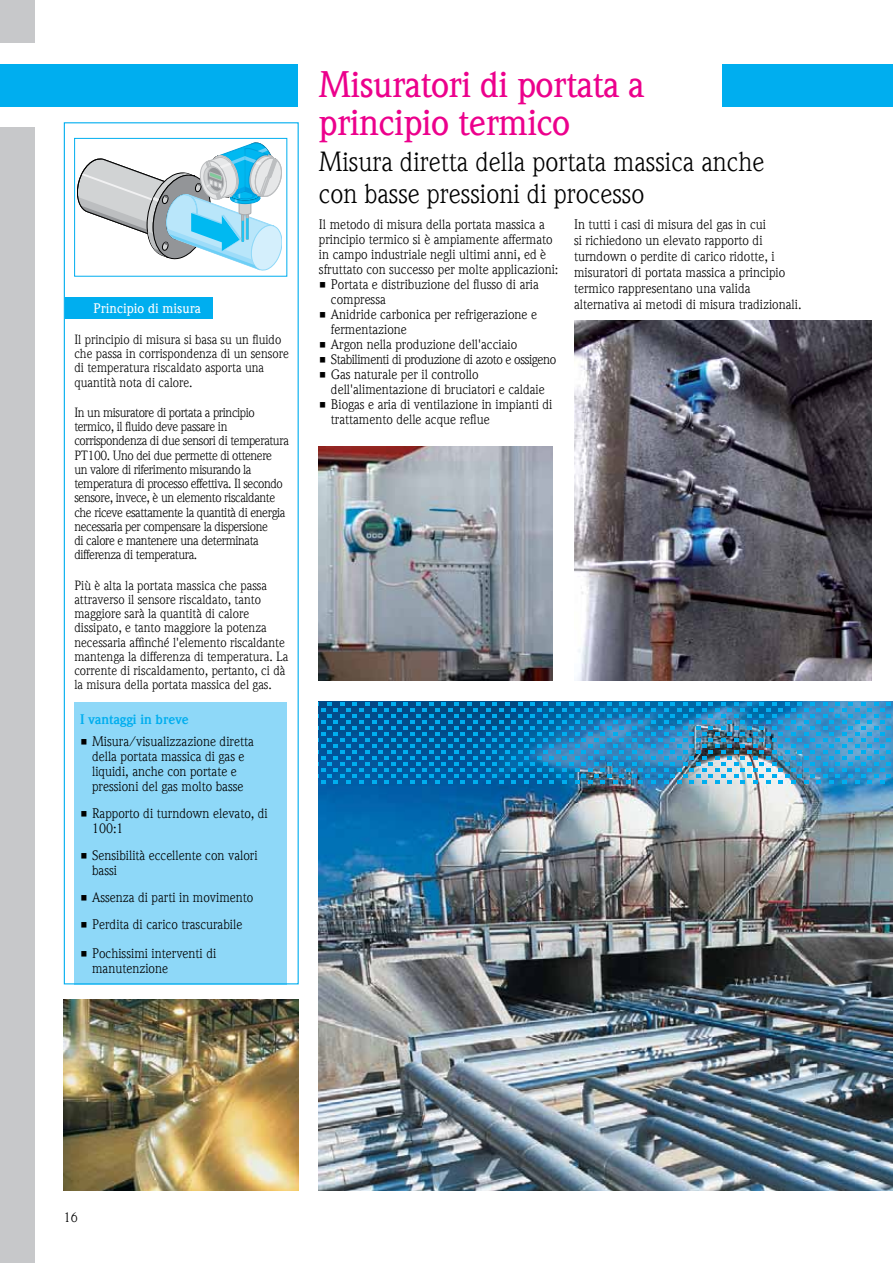
<style>
.page{position:relative;width:893px;height:1263px;background:#fff}
.page>*{position:absolute;margin:0;border:0;box-sizing:border-box;transform-origin:0 0}
.t1{font:500 36px/37.5px "E+H Weidemann Com";letter-spacing:-.015em;color:#ec008c}
.t2{font:27px/32px "E+H Weidemann Com";color:#000}
.t3{font:13.5px/15px "E+H Weidemann Com";color:#000}
.t4{font:13.5px "E+H Weidemann Com";letter-spacing:-.03em;color:#000}
.t5{font:500 13.5px "E+H Weidemann Com";color:#fff}
.t6{font:700 13.5px "E+H Weidemann Com";color:#00aeef}
.t7{font:13.05px/14.2px "E+H Weidemann Com";color:#000}
.t8{font:13.05px/14.2px "E+H Weidemann Com";letter-spacing:-.03em;color:#000}
</style>
<div class="page">
<div style="left:74px;top:702px;width:213px;height:282px;background:#8ed8f8"></div>
<div style="left:64px;top:122px;width:235px;height:862px;border:1px solid #00aeef"></div>
<div style="left:0;top:64px;width:298px;height:42px;background:#00aeef"></div>
<div style="left:0;top:0;width:34px;height:43px;background:#c7c8ca"></div>
<div style="left:0;top:127px;width:34px;height:1136px;background:#c7c8ca"></div>
<div style="left:65px;top:298px;width:148px;height:21px;background:#00aeef"></div>
<div style="left:723px;top:64px;width:170px;height:42px;background:#00aeef"></div>
<svg style="left:77px;top:143px;width:205px;height:127px"></svg>
<div style="left:74px;top:138px;width:213px;height:138px;border:1px solid #00aeef"></div>
<img style="left:319px;top:702px;width:574px;height:489px">
<svg style="left:321px;top:702px;width:570px;height:81px;background:#2082ba"></svg>
<img style="left:319px;top:446px;width:234px;height:234px">
<img style="left:64px;top:999px;width:235px;height:192px">
<img style="left:574px;top:320px;width:298px;height:360px">
<p class="t5" style="left:94px;top:300px;width:109px">Principio di misura</p>
<p class="t7" style="left:74px;top:333px;width:216px">Il principio di misura si basa su un fluido che passa in corrispondenza di un sensore di temperatura riscaldato asporta una quantità nota di calore.</p>
<p class="t8" style="left:74px;top:406px;width:216px">In un misuratore di portata a principio termico, il fluido deve passare in corrispondenza di due sensori di temperatura PT100. Uno dei due permette di ottenere<br>un valore di riferimento misurando la temperatura di processo effettiva. Il secondo sensore, invece, è un elemento riscaldante che riceve esattamente la quantità di energia necessaria per compensare la dispersione<br>di calore e mantenere una determinata differenza di temperatura.</p>
<p class="t7" style="left:74px;top:578px;width:215px">Più è alta la portata massica che passa attraverso il sensore riscaldato, tanto maggiore sarà la quantità di calore dissipato, e tanto maggiore la potenza necessaria affinché l'elemento riscaldante mantenga la differenza di temperatura. La corrente di riscaldamento, pertanto, ci dà la misura della portata massica del gas.</p>
<p class="t6" style="left:80px;top:711px;width:110px">I vantaggi in breve</p>
<p class="t3" style="left:80px;top:734px;width:175px;text-align:center">• Misura/visualizzazione diretta della portata massica di gas e liquidi, anche con portate e pressioni del gas molto basse</p>
<p class="t3" style="left:92px;top:806px;width:177px;text-indent:-12px">• Rapporto di turndown elevato, di<br>100:1</p>
<p class="t3" style="left:92px;top:848px;width:167px;text-indent:-12px">• Sensibilità eccellente con valori bassi</p>
<p class="t3" style="left:80px;top:890px;width:175px">• Assenza di parti in movimento</p>
<p class="t3" style="left:80px;top:917px;width:164px">• Perdita di carico trascurabile</p>
<p class="t3" style="left:92px;top:946px;width:126px;text-indent:-12px">• Pochissimi interventi di manutenzione</p>
<h1 class="t1" style="left:319px;top:67px;width:327px">Misuratori di portata a principio termico</h1>
<h2 class="t2" style="left:319px;top:146px;width:447px">Misura diretta della portata massica anche con basse pressioni di processo</h2>
<p class="t3" style="left:319px;top:217px;width:241px">Il metodo di misura della portata massica a principio termico si è ampiamente affermato in campo industriale negli ultimi anni, ed è sfruttato con successo per molte applicazioni:</p>
<p class="t3" style="left:331px;top:277px;width:210px;text-indent:-12px">• Portata e distribuzione del flusso di aria compressa</p>
<p class="t3" style="left:331px;top:307px;width:208px;text-indent:-12px">• Anidride carbonica per refrigerazione e fermentazione</p>
<p class="t3" style="left:319px;top:337px;width:200px">• Argon nella produzione dell'acciaio</p>
<p class="t4" style="left:319px;top:351px;width:239px">• Stabilimenti di produzione di azoto e ossigeno</p>
<p class="t3" style="left:331px;top:367px;width:215px;text-indent:-12px">• Gas naturale per il controllo dell'alimentazione di bruciatori e caldaie</p>
<p class="t3" style="left:331px;top:397px;width:223px;text-indent:-12px">• Biogas e aria di ventilazione in impianti di trattamento delle acque reflue</p>
<p class="t3" style="left:574px;top:216px;width:229px;line-height:15.9px">In tutti i casi di misura del gas in cui<br>si richiedono un elevato rapporto di turndown o perdite di carico ridotte, i misuratori di portata massica a principio termico rappresentano una valida alternativa ai metodi di misura tradizionali.</p>
<p class="t3" style="left:64px;top:1210px;width:16px">16</p>
</div>
